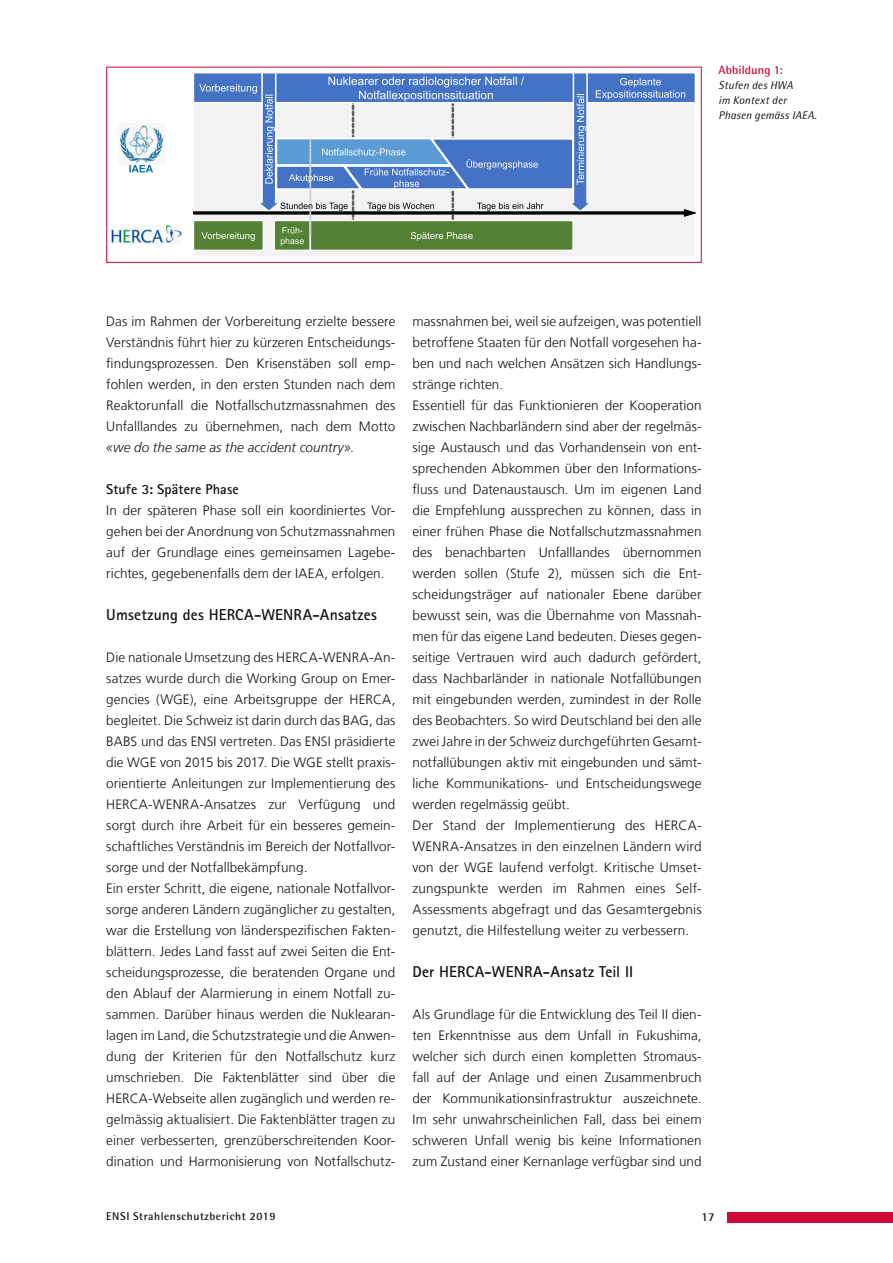
<style>
.page{position:relative;width:893px;height:1263px;background:#fff}
.page>*{position:absolute;margin:0;border:0;box-sizing:border-box;transform-origin:0 0}
.H4-04_x_x_x_Titel{font:700 15.75px "Rotis Sans Serif Pro";letter-spacing:.01em;color:#111212}
.H5_05_x_x_x_x_Titel{font:700 14.25px "Rotis Sans Serif Pro";letter-spacing:.01em;color:#111212}
.p_001_Grundschrift{font:300 13.5px/21px "Frutiger LT Com";letter-spacing:.005em;color:#111212;text-align:justify}
.p_Bildlegende_neben{font:700 12px "Rotis Semi Sans Pro";letter-spacing:.01em;color:#cf0936}
.t1{font:700 12px "Rotis Semi Sans Pro";color:#111212}
.p_Bildlegende_neben-2{font:italic 11.25px/15px "Rotis Semi Sans Pro";letter-spacing:.01em;color:#111212}
.t2{font:700 11.25px "Rotis Semi Sans Pro";letter-spacing:.05em;color:#111212}
.s1{font-style:italic}
</style>
<div class="page">
<div style="left:727px;top:1212px;width:166px;height:10px;background:#cf0936"></div>
<div style="left:193px;top:73px;width:502px;height:184px;background:#f2f2f2"></div>
<img style="left:112px;top:225px;width:70px;height:19px">
<div style="left:193px;top:220px;width:70px;height:30px;background:#548235"></div>
<div style="left:193px;top:220px;width:71px;height:31px;border:1px solid #fff"></div>
<div style="left:274px;top:220px;width:36px;height:30px;background:#548235"></div>
<div style="left:273px;top:220px;width:38px;height:31px;border:1px solid #fff"></div>
<div style="left:310px;top:220px;width:263px;height:30px;background:#548235"></div>
<div style="left:310px;top:220px;width:264px;height:31px;border:1px solid #fff"></div>
<img style="left:119px;top:124px;width:45px;height:40px">
<svg style="left:129px;top:165px;width:24px;height:7px"></svg>
<svg style="left:193px;top:73px;width:502px;height:173px"></svg>
<div style="left:106px;top:67px;width:596px;height:196px;border:1px solid #cf0936"></div>
<p class="p_Bildlegende_neben" style="left:719px;top:62px;width:66px">Abbildung 1:</p>
<p class="p_Bildlegende_neben-2" style="left:719px;top:77px;width:100px">Stufen des HWA<br>im Kontext der<br>Phasen gemäss IAEA.</p>
<p class="p_001_Grundschrift" style="left:106px;top:311px;width:291px">Das im Rahmen der Vorbereitung erzielte bessere Verständnis führt hier zu kürzeren Entscheidungs&shy;findungsprozessen. Den Krisenstäben soll emp&shy;fohlen werden, in den ersten Stunden nach dem Reaktorunfall die Notfallschutzmassnahmen des Unfalllandes zu übernehmen, nach dem Motto <span class="s1">«we do the same as the accident country».</span></p>
<h5 class="H5_05_x_x_x_x_Titel" style="left:106px;top:480px;width:134px">Stufe 3: Spätere Phase</h5>
<p class="p_001_Grundschrift" style="left:106px;top:500px;width:291px">In der späteren Phase soll ein koordiniertes Vor&shy;gehen bei der Anordnung von Schutzmassnahmen auf der Grundlage eines gemeinsamen Lagebe&shy;richtes, gegebenenfalls dem der IAEA, erfolgen.</p>
<h4 class="H4-04_x_x_x_Titel" style="left:106px;top:604px;width:272px">Umsetzung des HERCA-WENRA-Ansatzes</h4>
<p class="p_001_Grundschrift" style="left:106px;top:647px;width:291px">Die nationale Umsetzung des HERCA-WENRA-An&shy;satzes wurde durch die Working Group on Emer&shy;gencies (WGE), eine Arbeitsgruppe der HERCA, begleitet. Die Schweiz ist darin durch das BAG, das BABS und das ENSI vertreten. Das ENSI präsidierte die WGE von 2015 bis 2017. Die WGE stellt praxis&shy;orientierte Anleitungen zur Implementierung des HERCA-WENRA-Ansatzes zur Verfügung und sorgt durch ihre Arbeit für ein besseres gemein&shy;schaftliches Verständnis im Bereich der Notfallvor&shy;sorge und der Notfallbekämpfung.</p>
<p class="p_001_Grundschrift" style="left:106px;top:878px;width:291px">Ein erster Schritt, die eigene, nationale Notfallvor&shy;sorge anderen Ländern zugänglicher zu gestalten, war die Erstellung von länderspezifischen Fakten&shy;blättern. Jedes Land fasst auf zwei Seiten die Ent&shy;scheidungsprozesse, die beratenden Organe und den Ablauf der Alarmierung in einem Notfall zu&shy;sammen. Darüber hinaus werden die Nuklearan&shy;lagen im Land, die Schutzstrategie und die Anwen&shy;dung der Kriterien für den Notfallschutz kurz umschrieben. Die Faktenblätter sind über die HERCA-Webseite allen zugänglich und werden re&shy;gelmässig aktualisiert. Die Faktenblätter tragen zu einer verbesserten, grenzüberschreitenden Koor&shy;dination und Harmonisierung von Notfallschutz-</p>
<p class="p_001_Grundschrift" style="left:412px;top:311px;width:291px">massnahmen bei, weil sie aufzeigen, was potentiell betroffene Staaten für den Notfall vorgesehen ha&shy;ben und nach welchen Ansätzen sich Handlungs&shy;stränge richten.</p>
<p class="p_001_Grundschrift" style="left:412px;top:395px;width:291px">Essentiell für das Funktionieren der Kooperation zwischen Nachbarländern sind aber der regelmäs&shy;sige Austausch und das Vorhandensein von ent&shy;sprechenden Abkommen über den Informations&shy;fluss und Datenaustausch. Um im eigenen Land die Empfehlung aussprechen zu können, dass in einer frühen Phase die Notfallschutzmassnahmen des benachbarten Unfalllandes übernommen werden sollen (Stufe 2), müssen sich die Ent&shy;scheidungsträger auf nationaler Ebene darüber bewusst sein, was die Übernahme von Massnah&shy;men für das eigene Land bedeuten. Dieses gegen&shy;seitige Vertrauen wird auch dadurch gefördert, dass Nachbarländer in nationale Notfallübungen mit eingebunden werden, zumindest in der Rolle des Beobachters. So wird Deutschland bei den alle zwei Jahre in der Schweiz durchgeführten Gesamt&shy;notfallübungen aktiv mit eingebunden und sämt&shy;liche Kommunikations- und Entscheidungswege werden regelmässig geübt.</p>
<p class="p_001_Grundschrift" style="left:412px;top:815px;width:291px">Der Stand der Implementierung des HERCA-WENRA-Ansatzes in den einzelnen Ländern wird von der WGE laufend verfolgt. Kritische Umset&shy;zungspunkte werden im Rahmen eines Self-Assessments abgefragt und das Gesamtergebnis genutzt, die Hilfestellung weiter zu verbessern.</p>
<h4 class="H4-04_x_x_x_Titel" style="left:412px;top:961px;width:222px">Der HERCA-WENRA-Ansatz Teil II</h4>
<p class="p_001_Grundschrift" style="left:412px;top:1004px;width:291px">Als Grundlage für die Entwicklung des Teil II dien&shy;ten Erkenntnisse aus dem Unfall in Fukushima, welcher sich durch einen kompletten Stromaus&shy;fall auf der Anlage und einen Zusammenbruch der Kommunikationsinfrastruktur auszeichnete.<br>Im sehr unwahrscheinlichen Fall, dass bei einem schweren Unfall wenig bis keine Informationen zum Zustand einer Kernanlage verfügbar sind und</p>
<p class="t2" style="left:106px;top:1209px;width:171px">ENSI Strahlenschutzbericht 2019</p>
<p class="t1" style="left:702px;top:1210px;width:14px">17</p>
</div>
